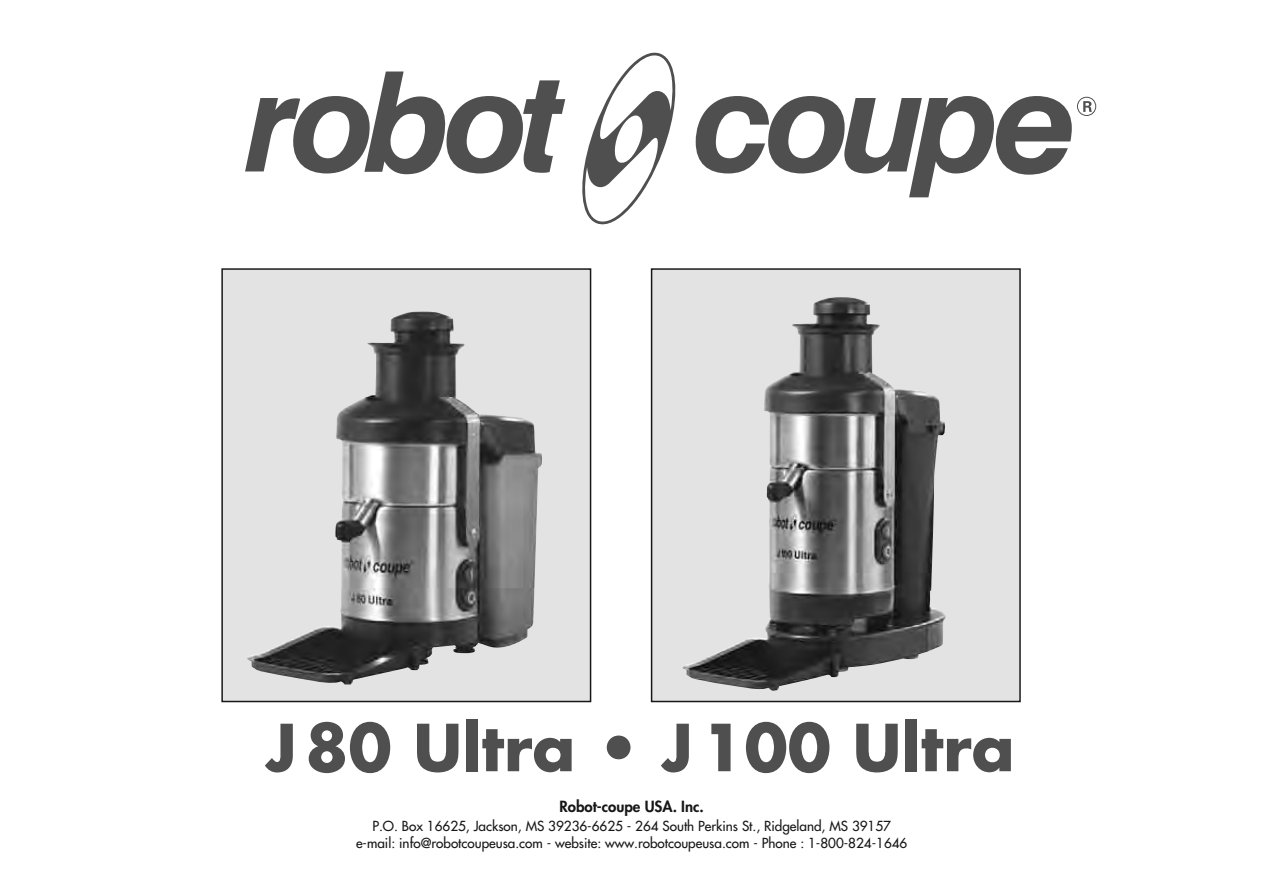
<style>
.page{position:relative;width:1263px;height:894px;background:#fff}
.page>*{position:absolute;margin:0;border:0;box-sizing:border-box;transform-origin:0 0}
.t1{font:700 63px "Futura";color:#4f4f4f}
.t2{font:800 15px "Futura";color:#171717}
.t3{font:13.5px/16.5px "Futura";color:#171717;text-align:center}
</style>
<div class="page">
<svg style="left:582px;top:52px;width:94px;height:173px"></svg>
<svg style="left:245px;top:71px;width:320px;height:103px"></svg>
<svg style="left:696px;top:96px;width:400px;height:101px"></svg>
<div style="left:223px;top:270px;width:367px;height:430px;background:#e3e3e3"></div>
<img style="left:247px;top:311px;width:295px;height:373px">
<div style="left:221px;top:268px;width:370px;height:434px;border:2px solid #171717"></div>
<div style="left:652px;top:270px;width:367px;height:430px;background:#e3e3e3"></div>
<img style="left:682px;top:297px;width:264px;height:394px">
<div style="left:651px;top:268px;width:370px;height:434px;border:2px solid #171717"></div>
<h1 class="t1" style="left:266px;top:703px;width:750px">J80 Ultra • J100 Ultra</h1>
<p class="t2" style="left:560px;top:797px;width:146px">Robot-coupe USA. Inc.</p>
<p class="t3" style="left:356px;top:817px;width:553px">P.O. Box 16625, Jackson, MS 39236-6625 - 264 South Perkins St., Ridgeland, MS 39157 e-mail: info@robotcoupeusa.com - website: www.robotcoupeusa.com - Phone : 1-800-824-1646</p>
</div>
